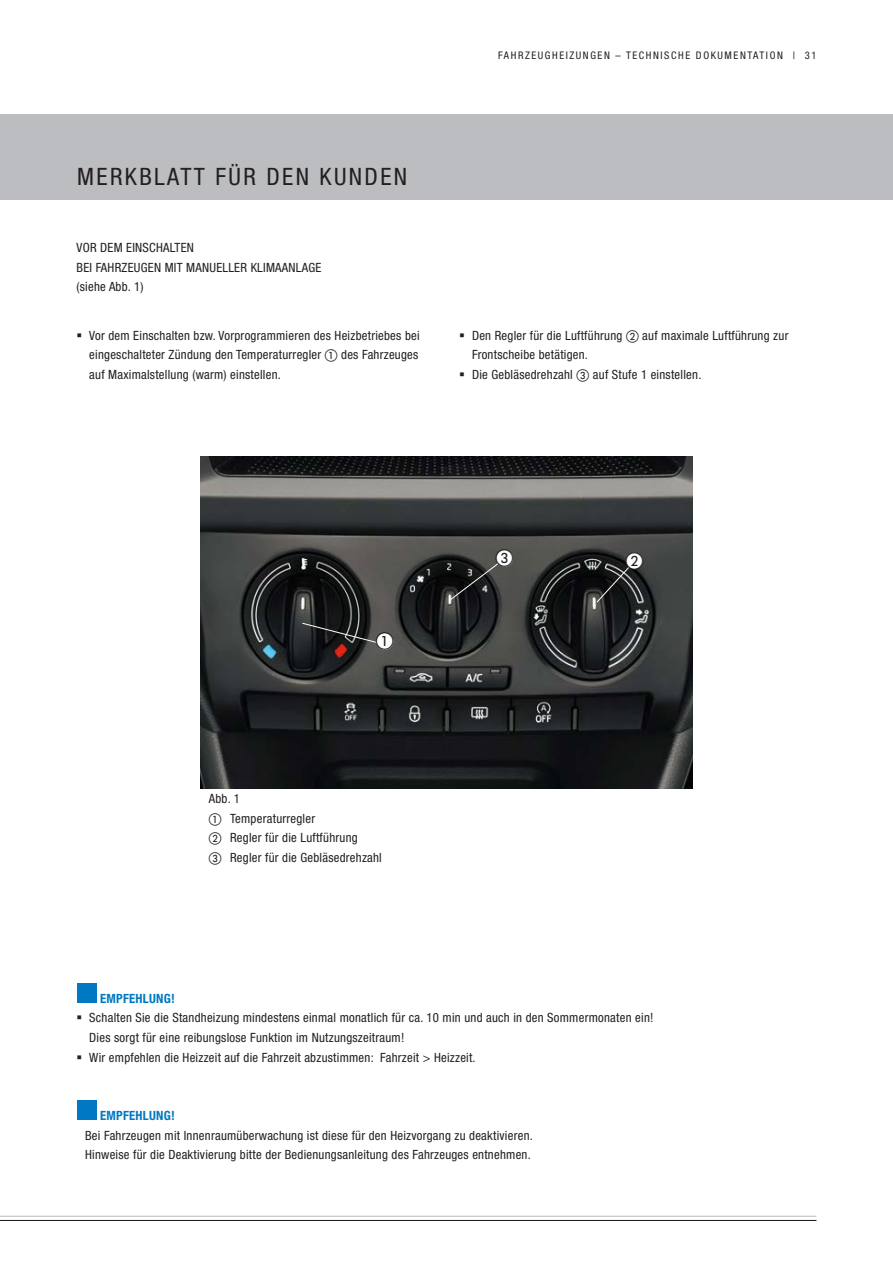
<style>
.page{position:relative;width:893px;height:1263px;background:#fff}
.page>*{position:absolute;margin:0;border:0;box-sizing:border-box;transform-origin:0 0}
.Überschrift_für_IVZ{font:condensed 24px "Helvetica Neue LT";letter-spacing:.1em;color:#231f20}
.t1{font:18px "European Pi One";color:#231f20}
.Bild-Nr{font:condensed 12.75px/19.5px "Helvetica Neue LT";letter-spacing:.02em;color:#231f20}
.Fließtext_8_5pt{font:condensed 12.75px/19.5px "Helvetica Neue LT";letter-spacing:.02em;color:#231f20}
.Bitte_beachten_8_5pt{font:700 condensed 12.75px "Helvetica Neue LT";letter-spacing:.02em;color:#0079c2}
.t2{font:condensed 10.5px "Helvetica Neue LT";letter-spacing:.15em;color:#231f20}
.s1{font-family:"European Pi One";font-stretch:normal}
</style>
<div class="page">
<div style="left:0;top:115px;width:893px;height:85px;background:#bcbdc0"></div>
<hr style="left:0;top:1216px;width:816px;height:1px;background:#bcbdc0">
<hr style="left:0;top:1220px;width:816px;height:1px;background:#231f20">
<img style="left:200px;top:457px;width:493px;height:331px">
<svg style="left:301px;top:622px;width:85px;height:23px;background:#313232"></svg>
<svg style="left:449px;top:558px;width:57px;height:43px;background:#2e2f2f"></svg>
<svg style="left:596px;top:560px;width:39px;height:43px;background:#2a2c2d"></svg>
<div style="left:376px;top:633px;width:17px;height:17px;background:#fff;border-radius:50%"></div>
<div style="left:496px;top:550px;width:17px;height:17px;background:#fff;border-radius:50%"></div>
<div style="left:626px;top:553px;width:17px;height:16px;background:#fff;border-radius:50%"></div>
<div style="left:77px;top:983px;width:20px;height:20px;background:#0079c2"></div>
<div style="left:77px;top:1100px;width:20px;height:20px;background:#0079c2"></div>
<p class="Überschrift_für_IVZ" style="left:77px;top:162px;width:331px">MERKBLATT FÜR DEN KUNDEN</p>
<p class="Bild-Nr" style="left:77px;top:238px;width:119px">VOR DEM EINSCHALTEN</p>
<p class="Fließtext_8_5pt" style="left:77px;top:258px;width:246px">BEI FAHRZEUGEN MIT MANUELLER KLIMAANLAGE (siehe Abb. 1)</p>
<p class="Bild-Nr" style="left:89px;top:326px;width:332px;text-align:justify">Vor dem Einschalten bzw. Vorprogrammieren des Heizbetriebes bei eingeschalteter Zündung den Temperaturregler <span class="s1">A</span> des Fahrzeuges auf Maximalstellung (warm) einstellen.</p>
<p class="t2" style="left:498px;top:50px;width:320px">FAHRZEUGHEIZUNGEN – TECHNISCHE DOKUMENTATION | 31</p>
<p class="Bild-Nr" style="left:472px;top:326px;width:318px">Den Regler für die Luftführung <span class="s1">B</span> auf maximale Luftführung zur<br>Frontscheibe betätigen.</p>
<p class="Bild-Nr" style="left:472px;top:365px;width:231px">Die Gebläsedrehzahl <span class="s1">C</span> auf Stufe 1 einstellen.</p>
<p class="t1" style="left:376px;top:632px;width:19px">A</p>
<p class="Bild-Nr" style="left:209px;top:789px;width:33px">Abb. 1</p>
<p class="Bild-Nr" style="left:209px;top:808px;width:108px"><span class="s1">A</span> Temperaturregler</p>
<p class="Bild-Nr" style="left:209px;top:828px;width:150px"><span class="s1">B</span> Regler für die Luftführung</p>
<p class="Bild-Nr" style="left:209px;top:847px;width:175px"><span class="s1">C</span> Regler für die Gebläsedrehzahl</p>
<p class="Bitte_beachten_8_5pt" style="left:100px;top:991px;width:76px">EMPFEHLUNG!</p>
<p class="t1" style="left:496px;top:548px;width:19px">C</p>
<p class="t1" style="left:626px;top:551px;width:19px">B</p>
<p class="Bild-Nr" style="left:89px;top:1008px;width:566px">Schalten Sie die Standheizung mindestens einmal monatlich für ca. 10 min und auch in den Sommermonaten ein!<br>Dies sorgt für eine reibungslose Funktion im Nutzungszeitraum!</p>
<p class="Bild-Nr" style="left:89px;top:1047px;width:388px">Wir empfehlen die Heizzeit auf die Fahrzeit abzustimmen: Fahrzeit &gt; Heizzeit.</p>
<p class="Bitte_beachten_8_5pt" style="left:100px;top:1108px;width:76px">EMPFEHLUNG!</p>
<p class="Bild-Nr" style="left:85px;top:1125px;width:449px">Bei Fahrzeugen mit Innenraumüberwachung ist diese für den Heizvorgang zu deaktivieren.<br>Hinweise für die Deaktivierung bitte der Bedienungsanleitung des Fahrzeuges entnehmen.</p>
</div>
